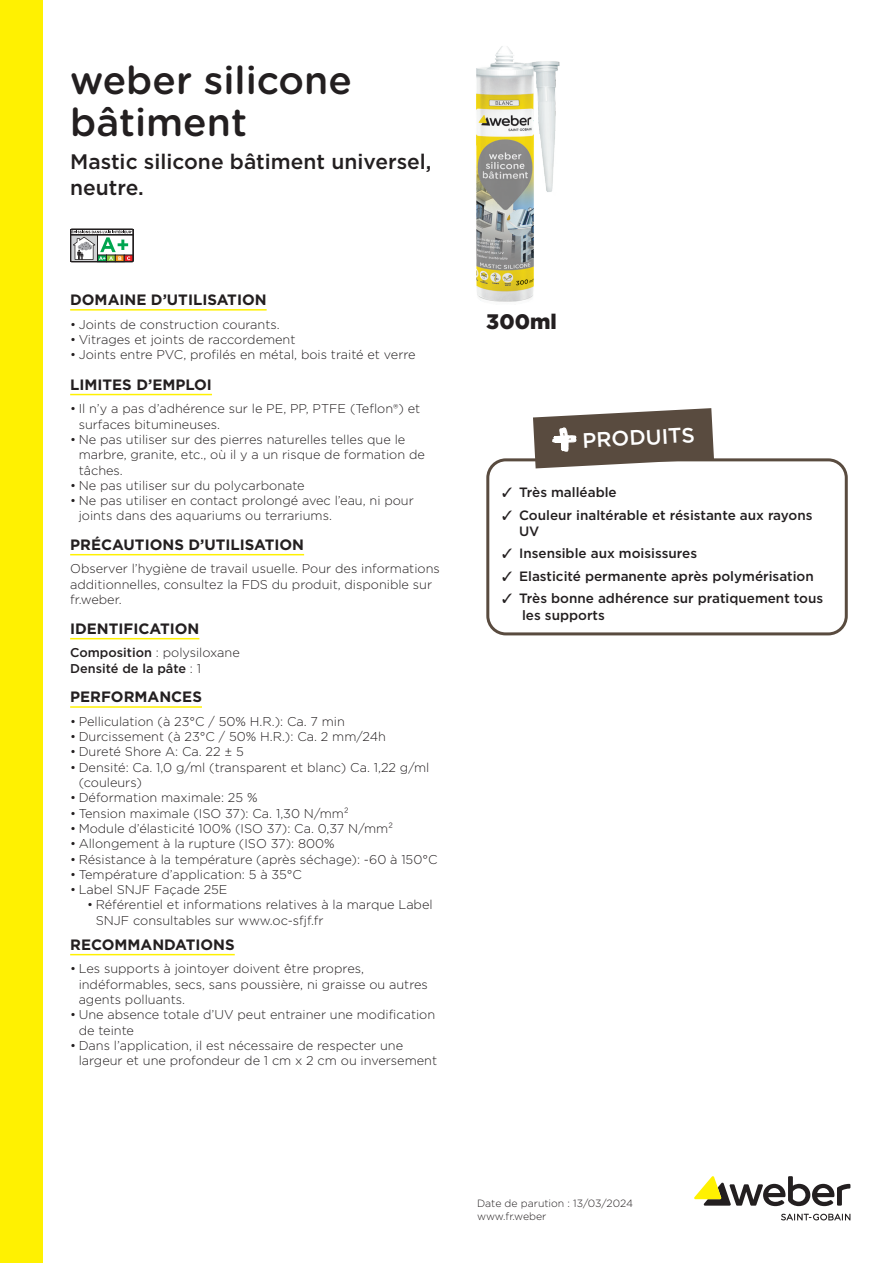
<style>
.page{position:relative;width:893px;height:1263px;background:#fff}
.page>*{position:absolute;margin:0;border:0;box-sizing:border-box;transform-origin:0 0}
.Product_Name{font:500 39px/42px "Gotham Rounded";color:#231f20}
.Fonction_produit{font:500 21px/25.2px "Gotham";color:#231f20}
.les{font:500 21px "Gotham";color:#fff}
.Weight{font:900 21px "Gotham";color:#231f20}
.Longname{font:700 15px "Gotham";color:#231f20}
.t1{font:500 13.5px/16.2px "Gotham";color:#231f20}
.value{font:300 12.75px/15.3px "Gotham";color:#231f20}
.value-2{font:500 12.75px "Gotham";color:#231f20}
.t2{font:300 10.5px/12.6px "Gotham";color:#231f20}
.s1{font-weight:500}
.s2{font-weight:300}
</style>
<div class="page">
<svg style="left:781px;top:1214px;width:69px;height:6px"></svg>
<svg style="left:694px;top:1176px;width:156px;height:30px"></svg>
<div style="left:0;top:0;width:43px;height:1263px;background:#fff101"></div>
<img style="left:476px;top:46px;width:84px;height:256px">
<div style="left:486px;top:458px;width:362px;height:177px;border:3px solid #594b3f;border-radius:18px"></div>
<svg style="left:533px;top:408px;width:181px;height:60px"></svg>
<svg style="left:70px;top:229px;width:63px;height:33px"></svg>
<hr style="left:70px;top:309px;width:197px;height:2px;background:#fff101">
<hr style="left:70px;top:394px;width:142px;height:1px;background:#fff101">
<hr style="left:70px;top:554px;width:234px;height:1px;background:#fff101">
<hr style="left:70px;top:638px;width:129px;height:1px;background:#fff101">
<hr style="left:70px;top:706px;width:132px;height:2px;background:#fff101">
<hr style="left:70px;top:954px;width:165px;height:1px;background:#fff101">
<p class="Product_Name" style="left:70px;top:57px;width:283px">weber silicone bâtiment</p>
<p class="Fonction_produit" style="left:70px;top:149px;width:363px">Mastic silicone bâtiment universel, neutre.</p>
<p class="Longname" style="left:70px;top:290px;width:198px">DOMAINE D’UTILISATION</p>
<p class="value" style="left:70px;top:316px;width:211px">• Joints de construction courants.</p>
<p class="value" style="left:70px;top:331px;width:227px">• Vitrages et joints de raccordement</p>
<p class="value" style="left:70px;top:347px;width:347px">• Joints entre PVC, profilés en métal, bois traité et verre</p>
<p class="Longname" style="left:70px;top:374px;width:143px">LIMITES D’EMPLOI</p>
<p class="value" style="left:79px;top:401px;width:343px;text-indent:-9px">• Il n’y a pas d’adhérence sur le PE, PP, PTFE (Teflon®) et surfaces bitumineuses.</p>
<p class="value" style="left:79px;top:431px;width:348px;text-indent:-9px">• Ne pas utiliser sur des pierres naturelles telles que le marbre, granite, etc., où il y a un risque de formation de tâches.</p>
<p class="value" style="left:70px;top:477px;width:236px">• Ne pas utiliser sur du polycarbonate</p>
<p class="value" style="left:79px;top:493px;width:337px;text-indent:-9px">• Ne pas utiliser en contact prolongé avec l’eau, ni pour joints dans des aquariums ou terrariums.</p>
<p class="Longname" style="left:70px;top:534px;width:235px">PRÉCAUTIONS D’UTILISATION</p>
<p class="value" style="left:70px;top:561px;width:371px">Observer l’hygiène de travail usuelle. Pour des informations additionnelles, consultez la FDS du produit, disponible sur fr.weber.</p>
<p class="Longname" style="left:70px;top:618px;width:131px">IDENTIFICATION</p>
<p class="value" style="left:70px;top:645px;width:171px"><span class="s1">Composition</span> : polysiloxane</p>
<p class="value-2" style="left:70px;top:660px;width:132px">Densité de la pâte <span class="s2">: 1</span></p>
<p class="Longname" style="left:70px;top:687px;width:133px">PERFORMANCES</p>
<p class="value" style="left:70px;top:713px;width:276px">• Pelliculation (à 23°C / 50% H.R.): Ca. 7 min</p>
<p class="value" style="left:70px;top:729px;width:317px">• Durcissement (à 23°C / 50% H.R.): Ca. 2 mm/24h</p>
<p class="value" style="left:70px;top:744px;width:175px">• Dureté Shore A: Ca. 22 ± 5</p>
<p class="value" style="left:79px;top:759px;width:352px;text-indent:-9px">• Densité: Ca. 1,0 g/ml (transparent et blanc) Ca. 1,22 g/ml (couleurs)</p>
<p class="value" style="left:70px;top:790px;width:189px">• Déformation maximale: 25 %</p>
<p class="value" style="left:70px;top:805px;width:280px">• Tension maximale (ISO 37): Ca. 1,30 N/mm²</p>
<p class="value" style="left:70px;top:820px;width:325px">• Module d’élasticité 100% (ISO 37): Ca. 0,37 N/mm²</p>
<p class="value" style="left:70px;top:836px;width:266px">• Allongement à la rupture (ISO 37): 800%</p>
<p class="value" style="left:70px;top:851px;width:369px">• Résistance à la température (après séchage): -60 à 150°C</p>
<p class="value" style="left:70px;top:866px;width:233px">• Température d’application: 5 à 35°C</p>
<p class="value" style="left:70px;top:882px;width:159px">• Label SNJF Façade 25E</p>
<p class="value" style="left:96px;top:897px;width:338px;text-indent:-9px">• Référentiel et informations relatives à la marque Label<br>SNJF consultables sur www.oc-sfjf.fr</p>
<p class="Longname" style="left:70px;top:934px;width:166px">RECOMMANDATIONS</p>
<p class="value" style="left:79px;top:961px;width:351px;text-indent:-9px">• Les supports à jointoyer doivent être propres, indéformables, secs, sans poussière, ni graisse ou autres agents polluants.</p>
<p class="value" style="left:79px;top:1007px;width:358px;text-indent:-9px">• Une absence totale d’UV peut entrainer une modification de teinte</p>
<p class="value" style="left:79px;top:1037px;width:360px;text-indent:-9px">• Dans l’application, il est nécessaire de respecter une largeur et une profondeur de 1 cm x 2 cm ou inversement</p>
<p class="Weight" style="left:486px;top:307px;width:72px">300ml</p>
<p class="les" style="left:582px;top:427px;width:114px;rotate:-3deg">PRODUITS</p>
<p class="t1" style="left:519px;top:484px;width:99px">Très malléable</p>
<p class="t1" style="left:519px;top:506px;width:295px">Couleur inaltérable et résistante aux rayons<br>UV</p>
<p class="t1" style="left:519px;top:545px;width:180px">Insensible aux moisissures</p>
<p class="t1" style="left:519px;top:568px;width:296px">Elasticité permanente après polymérisation</p>
<p class="t1" style="left:519px;top:590px;width:306px">Très bonne adhérence sur pratiquement tous les supports</p>
<p class="t2" style="left:477px;top:1197px;width:157px">Date de parution : 13/03/2024 www.fr.weber</p>
</div>
